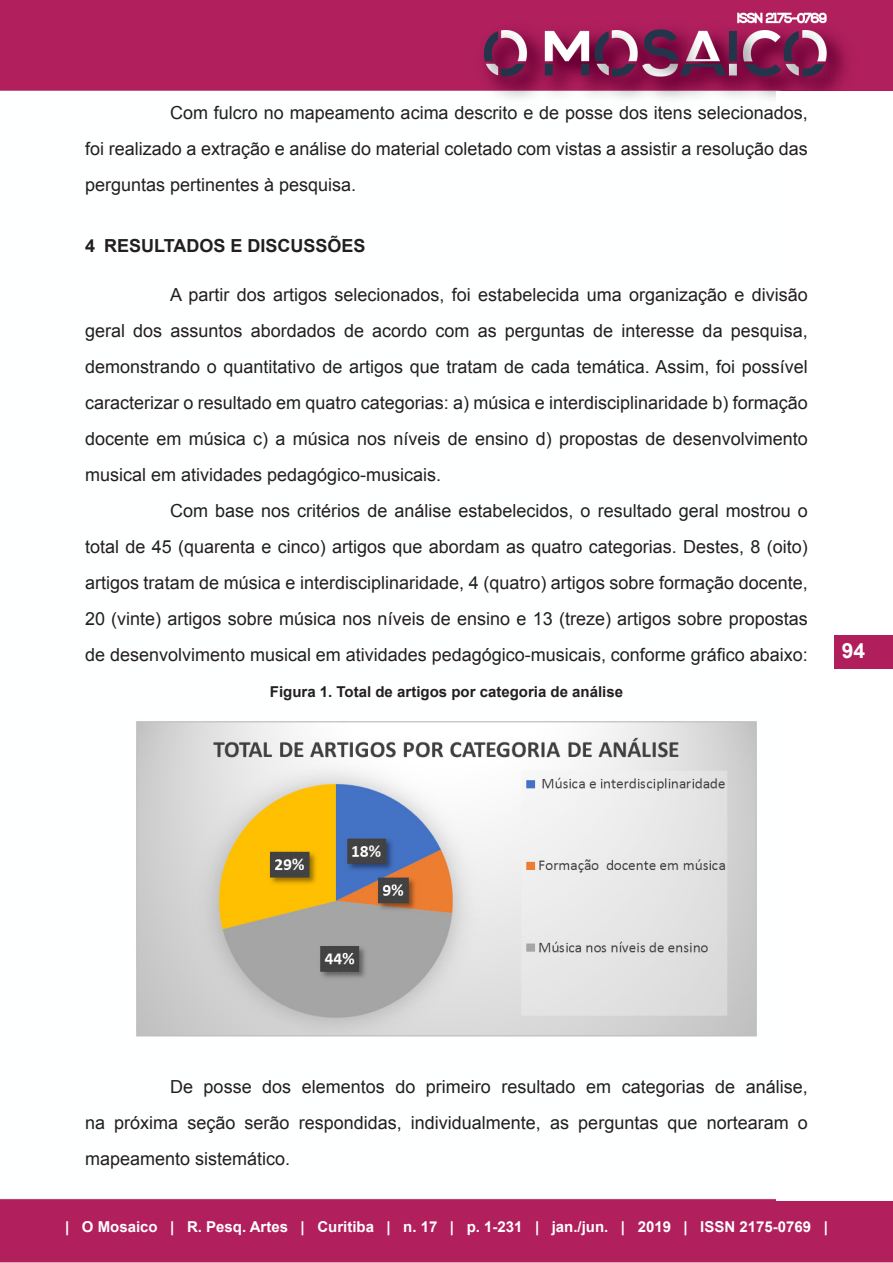
<style>
.page{position:relative;width:893px;height:1263px;background:#fff}
.page>*{position:absolute;margin:0;border:0;box-sizing:border-box;transform-origin:0 0}
.t1{font:700 21px "Arial";color:#fff}
.Corpo{font:18px/36px "Arial";color:#231f20;text-align:justify}
.t2{font:700 18px "Arial";color:#231f20}
.t3{font:700 15px "Arial";color:#fff}
.figura{font:700 15px "Arial";color:#231f20}
</style>
<div class="page">
<img style="left:0;top:0;width:893px;height:1263px">
<div style="left:777px;top:92px;width:116px;height:1109px;background:#fff"></div>
<div style="left:834px;top:635px;width:59px;height:33px;background:#b01f5c"></div>
<img style="left:134px;top:719px;width:625px;height:320px">
<p class="Corpo" style="left:85px;top:95px;width:724px;text-indent:85px">Com fulcro no mapeamento acima descrito e de posse dos itens selecionados, foi realizado a extração e análise do material coletado com vistas a assistir a resolução das perguntas pertinentes à pesquisa.</p>
<p class="t2" style="left:85px;top:234px;width:282px">4 RESULTADOS E DISCUSSÕES</p>
<p class="Corpo" style="left:85px;top:277px;width:724px;text-indent:85px">A partir dos artigos selecionados, foi estabelecida uma organização e divisão geral dos assuntos abordados de acordo com as perguntas de interesse da pesquisa, demonstrando o quantitativo de artigos que tratam de cada temática. Assim, foi possível caracterizar o resultado em quatro categorias: a) música e interdisciplinaridade b) formação docente em música c) a música nos níveis de ensino d) propostas de desenvolvimento musical em atividades pedagógico-musicais.</p>
<p class="Corpo" style="left:85px;top:493px;width:724px;text-indent:85px">Com base nos critérios de análise estabelecidos, o resultado geral mostrou o total de 45 (quarenta e cinco) artigos que abordam as quatro categorias. Destes, 8 (oito) artigos tratam de música e interdisciplinaridade, 4 (quatro) artigos sobre formação docente, 20 (vinte) artigos sobre música nos níveis de ensino e 13 (treze) artigos sobre propostas de desenvolvimento musical em atividades pedagógico-musicais, conforme gráfico abaixo:</p>
<p class="figura" style="left:270px;top:681px;width:355px">Figura 1. Total de artigos por categoria de análise</p>
<p class="t1" style="left:842px;top:636px;width:25px">94</p>
<p class="Corpo" style="left:85px;top:1069px;width:724px;text-indent:85px">De posse dos elementos do primeiro resultado em categorias de análise, na próxima seção serão respondidas, individualmente, as perguntas que nortearam o mapeamento sistemático.</p>
<p class="t3" style="left:65px;top:1217px;width:764px">| O Mosaico | R. Pesq. Artes | Curitiba | n. 17 | p. 1-231 | jan./jun. | 2019 | ISSN 2175-0769 |</p>
</div>
